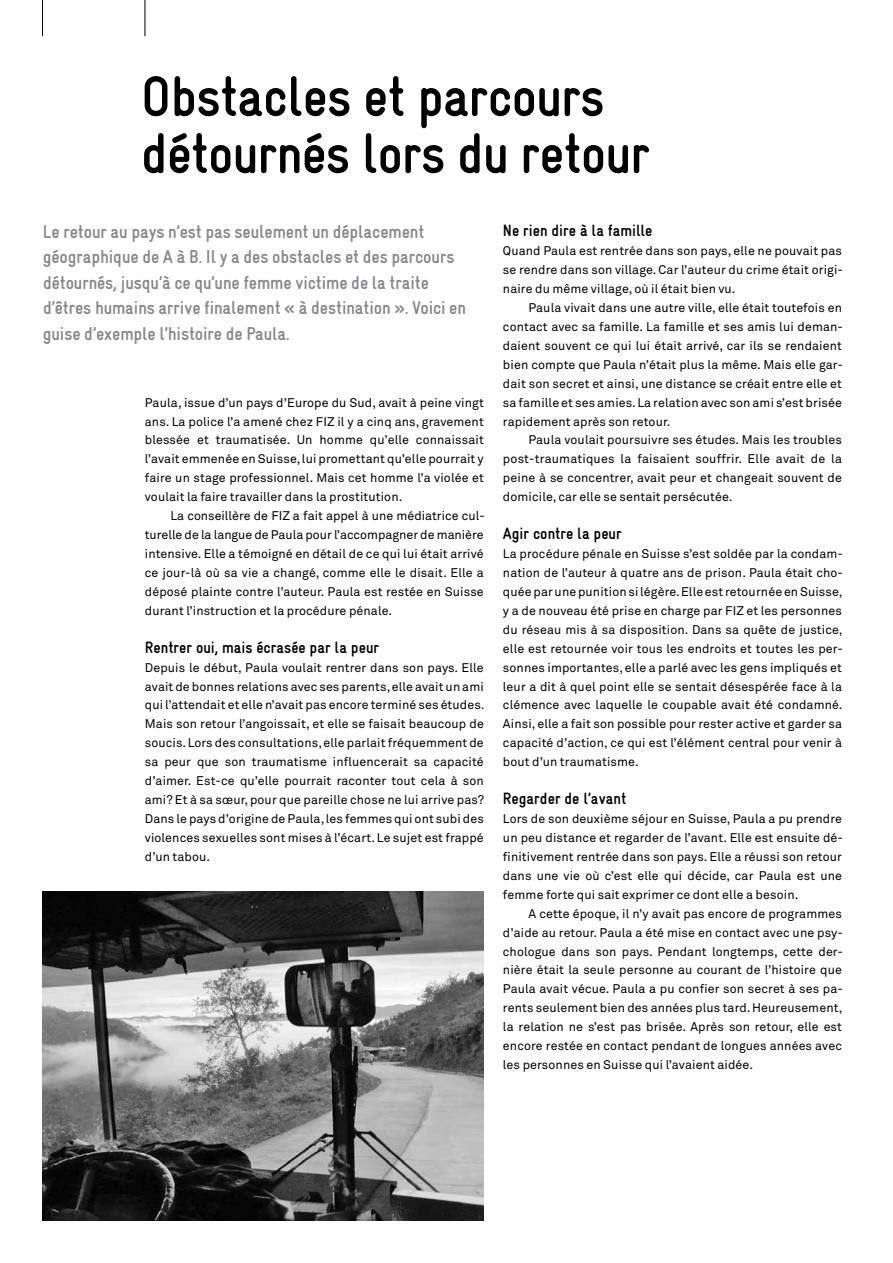
<style>
.page{position:relative;width:893px;height:1263px;background:#fff}
.page>*{position:absolute;margin:0;border:0;box-sizing:border-box;transform-origin:0 0}
.t1{font:700 57px/57px "Gravur Condensed";letter-spacing:-.015em;color:#000}
.t2{font:700 18.75px/25.5px "Gravur Condensed";letter-spacing:-.005em;color:#87888a}
.t3{font:700 16.5px "Gravur Condensed";color:#000}
.t4{font:12.45px/18.9px "Akkurat";letter-spacing:.01em;color:#000;text-align:justify}
</style>
<div class="page">
<img style="left:43px;top:891px;width:441px;height:329px">
<hr style="left:42px;top:0;width:1px;height:36px;background:#000">
<hr style="left:145px;top:0;width:1px;height:36px;background:#000">
<h1 class="t1" style="left:141px;top:68px;width:511px">Obstacles et parcours détournés lors du retour</h1>
<p class="t2" style="left:43px;top:219px;width:425px">Le retour au pays n’est pas seulement un déplacement géographique de A à B. Il y a des obstacles et des parcours détournés, jusqu’à ce qu’une femme victime de la traite d’êtres humains arrive finalement « à destination ». Voici en guise d’exemple l’histoire de Paula.</p>
<p class="t4" style="left:145px;top:393px;width:341px">Paula, issue d’un pays d’Europe du Sud, avait à peine vingt ans. La police l’a amené chez FIZ il y a cinq ans, gravement blessée et traumatisée. Un homme qu’elle connaissait l’avait emmenée en Suisse, lui promettant qu’elle pourrait y faire un stage professionnel. Mais cet homme l’a violée et voulait la faire travailler dans la prostitution.</p>
<p class="t4" style="left:145px;top:507px;width:341px;text-indent:26px">La conseillère de FIZ a fait appel à une médiatrice cul&shy;turelle de la langue de Paula pour l’accompagner de manière intensive. Elle a témoigné en détail de ce qui lui était arrivé ce jour-là où sa vie a changé, comme elle le disait. Elle a déposé plainte contre l’auteur. Paula est restée en Suisse durant l’instruction et la procédure pénale.</p>
<h3 class="t3" style="left:145px;top:638px;width:236px">Rentrer oui, mais écrasée par la peur</h3>
<p class="t4" style="left:145px;top:658px;width:341px">Depuis le début, Paula voulait rentrer dans son pays. Elle avait de bonnes relations avec ses parents, elle avait un ami qui l’attendait et elle n’avait pas encore terminé ses études.<br>Mais son retour l’angoissait, et elle se faisait beaucoup de soucis. Lors des consultations, elle parlait fréquemment de sa peur que son traumatisme influencerait sa capacité d’aimer. Est-ce qu’elle pourrait raconter tout cela à son ami? Et à sa sœur, pour que pareille chose ne lui arrive pas?<br>Dans le pays d’origine de Paula, les femmes qui ont subi des violences sexuelles sont mises à l’écart. Le sujet est frappé d’un tabou.</p>
<h3 class="t3" style="left:503px;top:221px;width:151px">Ne rien dire à la famille</h3>
<p class="t4" style="left:503px;top:242px;width:342px">Quand Paula est rentrée dans son pays, elle ne pouvait pas se rendre dans son village. Car l’auteur du crime était origi&shy;naire du même village, où il était bien vu.</p>
<p class="t4" style="left:503px;top:298px;width:342px;text-indent:26px">Paula vivait dans une autre ville, elle était toutefois en contact avec sa famille. La famille et ses amis lui deman&shy;daient souvent ce qui lui était arrivé, car ils se rendaient bien compte que Paula n’était plus la même. Mais elle gar&shy;dait son secret et ainsi, une distance se créait entre elle et sa famille et ses amies. La relation avec son ami s’est brisée rapidement après son retour.</p>
<p class="t4" style="left:503px;top:431px;width:340px;text-indent:26px">Paula voulait poursuivre ses études. Mais les troubles post-traumatiques la faisaient souffrir. Elle avait de la peine à se concentrer, avait peur et changeait souvent de domicile, car elle se sentait persécutée.</p>
<h3 class="t3" style="left:503px;top:524px;width:120px">Agir contre la peur</h3>
<p class="t4" style="left:503px;top:545px;width:342px">La procédure pénale en Suisse s’est soldée par la condam&shy;nation de l’auteur à quatre ans de prison. Paula était cho&shy;quée par une punition si légère. Elle est retournée en Suisse, y a de nouveau été prise en charge par FIZ et les personnes du réseau mis à sa disposition. Dans sa quête de justice, elle est retournée voir tous les endroits et toutes les per&shy;sonnes importantes, elle a parlé avec les gens impliqués et leur a dit à quel point elle se sentait désespérée face à la clémence avec laquelle le coupable avait été condamné.<br>Ainsi, elle a fait son possible pour rester active et garder sa capacité d’action, ce qui est l’élément central pour venir à bout d’un traumatisme.</p>
<h3 class="t3" style="left:503px;top:789px;width:125px">Regarder de l’avant</h3>
<p class="t4" style="left:503px;top:809px;width:342px">Lors de son deuxième séjour en Suisse, Paula a pu prendre un peu distance et regarder de l’avant. Elle est ensuite dé&shy;finitivement rentrée dans son pays. Elle a réussi son retour dans une vie où c’est elle qui décide, car Paula est une femme forte qui sait exprimer ce dont elle a besoin.</p>
<p class="t4" style="left:503px;top:904px;width:342px;text-indent:26px">A cette époque, il n’y avait pas encore de programmes d’aide au retour. Paula a été mise en contact avec une psy&shy;chologue dans son pays. Pendant longtemps, cette der&shy;nière était la seule personne au courant de l’histoire que Paula avait vécue. Paula a pu confier son secret à ses pa&shy;rents seulement bien des années plus tard. Heureusement, la relation ne s’est pas brisée. Après son retour, elle est encore restée en contact pendant de longues années avec les personnes en Suisse qui l’avaient aidée.</p>
</div>
